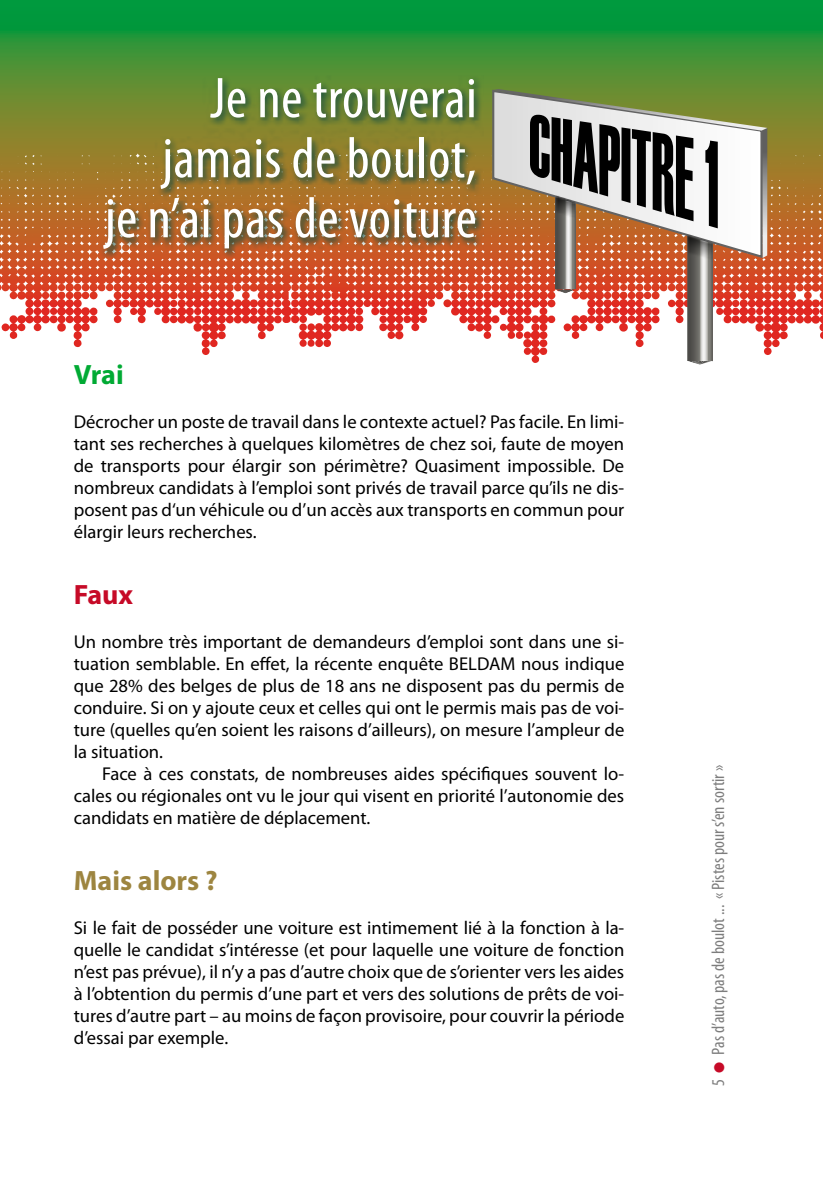
<style>
.page{position:relative;width:823px;height:1191px;background:#fff}
.page>*{position:absolute;margin:0;border:0;box-sizing:border-box;transform-origin:0 0}
.t1{font:condensed 58px/60px "Myriad Pro";letter-spacing:.01em;color:#fff;text-align:right}
.txt_courant{font:700 28px "Myriad Pro";color:#9d8540}
.txt_courant-2{font:700 28px "Myriad Pro";color:#01aa34}
.txt_courant-3{font:700 28px "Myriad Pro";color:#c60a27}
.txt_courant-4{font:18.6px/22px "Myriad Pro";color:#000;text-align:justify}
.t2{font:condensed 18px "Myriad Pro";color:#7d7d7d}
.s1{color:#c60a27}
</style>
<div class="page">
<svg style="left:0;top:0;width:822px;height:152px;background:#339337"></svg>
<svg style="left:284px;top:149px;width:535px;height:175px;background:#db6c53"></svg>
<svg style="left:0;top:149px;width:258px;height:190px"></svg>
<svg style="left:100px;top:75px;width:383px;height:183px;background:#867531"></svg>
<hr style="left:706px;top:138px;width:1px;height:223px;background:#53524f">
<hr style="left:705px;top:138px;width:1px;height:223px;background:#585653">
<hr style="left:702px;top:138px;width:1px;height:223px;background:#676661">
<hr style="left:701px;top:138px;width:1px;height:223px;background:#6c6c67">
<hr style="left:700px;top:138px;width:1px;height:223px;background:#6d6d68">
<svg style="left:688px;top:361px;width:23px;height:4px"></svg>
<hr style="left:687px;top:138px;width:3px;height:223px;background:#4c4b48">
<hr style="left:690px;top:138px;width:1px;height:223px;background:#4d4c49">
<hr style="left:691px;top:138px;width:1px;height:223px;background:#504f4b">
<hr style="left:692px;top:138px;width:1px;height:223px;background:#545350">
<hr style="left:693px;top:138px;width:1px;height:223px;background:#595754">
<hr style="left:694px;top:138px;width:1px;height:223px;background:#5e5c58">
<hr style="left:695px;top:138px;width:1px;height:223px;background:#62605c">
<hr style="left:696px;top:138px;width:1px;height:223px;background:#676661">
<hr style="left:697px;top:138px;width:1px;height:223px;background:#6d6d68">
<hr style="left:698px;top:138px;width:1px;height:223px;background:#6d6d68">
<hr style="left:703px;top:138px;width:1px;height:223px;background:#f4f3f2">
<hr style="left:704px;top:138px;width:1px;height:223px;background:#eeeeed">
<hr style="left:707px;top:138px;width:1px;height:223px;background:#b2b1ac">
<hr style="left:708px;top:138px;width:1px;height:223px;background:#83827c">
<hr style="left:709px;top:138px;width:1px;height:223px;background:#7e7d77">
<hr style="left:710px;top:138px;width:1px;height:223px;background:#7c7b75">
<img style="left:480px;top:120px;width:131px;height:173px">
<img style="left:611px;top:160px;width:176px;height:175px">
<svg style="left:492px;top:89px;width:274px;height:169px"></svg>
<h1 class="t1" style="left:105px;top:67px;width:373px">Je ne trouverai jamais de boulot,<br>je n’ai pas de voiture</h1>
<p class="txt_courant-2" style="left:74px;top:356px;width:51px">Vrai</p>
<p class="txt_courant-4" style="left:74px;top:410px;width:551px">Décrocher un poste de travail dans le contexte actuel? Pas facile. En limi&shy;tant ses recherches à quelques kilomètres de chez soi, faute de moyen de transports pour élargir son périmètre? Quasiment impossible. De nombreux candidats à l’emploi sont privés de travail parce qu’ils ne dis&shy;posent pas d‘un véhicule ou d’un accès aux transports en commun pour élargir leurs recherches.</p>
<p class="txt_courant-3" style="left:74px;top:576px;width:61px">Faux</p>
<p class="txt_courant-4" style="left:74px;top:630px;width:552px">Un nombre très important de demandeurs d’emploi sont dans une si&shy;tuation semblable. En effet, la récente enquête BELDAM nous indique que 28% des belges de plus de 18 ans ne disposent pas du permis de conduire. Si on y ajoute ceux et celles qui ont le permis mais pas de voi&shy;ture (quelles qu’en soient les raisons d’ailleurs), on mesure l’ampleur de la situation.</p>
<p class="txt_courant-4" style="left:74px;top:762px;width:551px;text-indent:28px">Face à ces constats, de nombreuses aides spécifiques souvent lo&shy;cales ou régionales ont vu le jour qui visent en priorité l’autonomie des candidats en matière de déplacement.</p>
<p class="txt_courant" style="left:74px;top:862px;width:145px">Mais alors ?</p>
<p class="txt_courant-4" style="left:74px;top:916px;width:551px">Si le fait de posséder une voiture est intimement lié à la fonction à la&shy;quelle le candidat s’intéresse (et pour laquelle une voiture de fonction n’est pas prévue), il n’y a pas d’autre choix que de s’orienter vers les aides à l’obtention du permis d’une part et vers des solutions de prêts de voi&shy;tures d’autre part – au moins de façon provisoire, pour couvrir la période d’essai par exemple.</p>
<p class="t2" style="left:706px;top:1086px;width:323px;rotate:-90deg">5 <span class="s1">●</span> Pas d’auto, pas de boulot ... « Pistes pour s’en sortir »</p>
</div>
